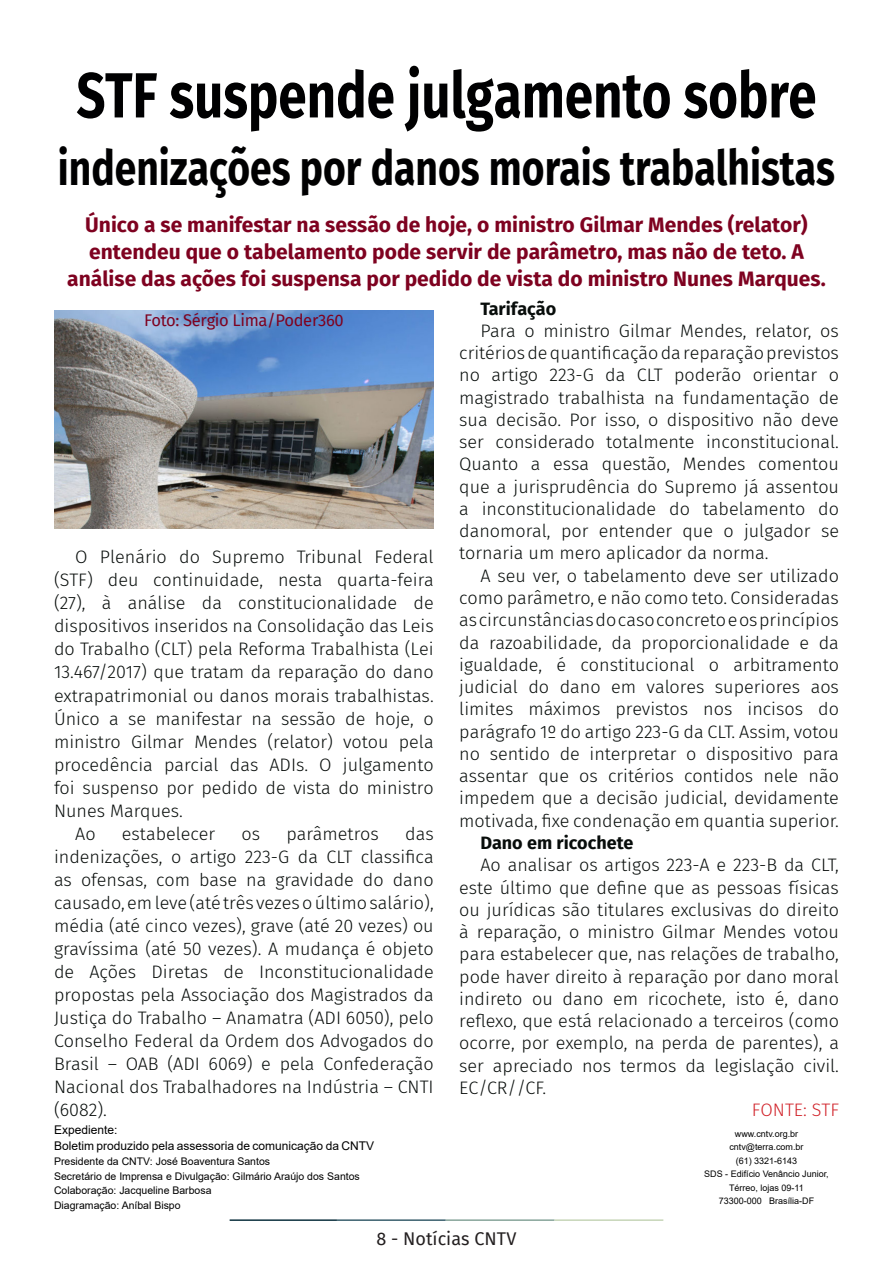
<style>
.page{position:relative;width:893px;height:1263px;background:#fff}
.page>*{position:absolute;margin:0;border:0;box-sizing:border-box;transform-origin:0 0}
.t1{font:700 63.75px "Fira Sans";color:#000001;scale:.8 1}
.t2{font:700 48.75px "Fira Sans";color:#000001;scale:.8 1}
.t3{font:700 21px/27px "Fira Sans";color:#7e0220;text-align:center}
.t4{font:300 18px/22.2px "Fira Sans";color:#080d0b;text-align:justify}
.t5{font:700 18px "Fira Sans";color:#080d0b}
.t6{font:18px "Fira Sans";color:#231f20}
.t7{font:300 18px "Fira Sans";color:#d1232a}
.t8{font:16.5px "Fira Sans";letter-spacing:-.02em;color:#7e0220}
.t9{font:12px "Arial";color:#000}
.t10{font:10.5px "Arial";color:#000}
.t11{font:9px/13.5px "Arial";color:#000;text-align:center}
</style>
<div class="page">
<hr style="left:230px;top:1219px;width:107px;height:2px;background:#0e323f">
<hr style="left:337px;top:1219px;width:109px;height:2px;background:#3a5f6d">
<hr style="left:446px;top:1219px;width:109px;height:2px;background:#87a59a">
<hr style="left:555px;top:1219px;width:108px;height:2px;background:#c6d5b7">
<img style="left:54px;top:310px;width:380px;height:219px">
<p class="t1" style="left:76px;top:42px;width:927px">STF suspende julgamento sobre</p>
<p class="t2" style="left:58px;top:127px;width:973px">indenizações por danos morais trabalhistas</p>
<p class="t3" style="left:67px;top:210px;width:760px">Único a se manifestar na sessão de hoje, o ministro Gilmar Mendes (relator) entendeu que o tabelamento pode servir de parâmetro, mas não de teto. A análise das ações foi suspensa por pedido de vista do ministro Nunes Marques.</p>
<p class="t8" style="left:144px;top:308px;width:201px">Foto: Sérgio Lima/Poder360</p>
<p class="t5" style="left:480px;top:293px;width:77px">Tarifação</p>
<p class="t4" style="left:459px;top:319px;width:381px;text-indent:21px">Para o ministro Gilmar Mendes, relator, os critérios de quantificação da reparação previstos no artigo 223-G da CLT poderão orientar o magistrado trabalhista na fundamentação de sua decisão. Por isso, o dispositivo não deve ser considerado totalmente inconstitucional.<br>Quanto a essa questão, Mendes comentou que a jurisprudência do Supremo já assentou a inconstitucionalidade do tabelamento do danomoral, por entender que o julgador se tornaria um mero aplicador da norma.</p>
<p class="t4" style="left:459px;top:564px;width:381px;text-indent:21px">A seu ver, o tabelamento deve ser utilizado como parâmetro, e não como teto. Consideradas as circunstâncias do caso concreto e os princípios da razoabilidade, da proporcionalidade e da igualdade, é constitucional o arbitramento judicial do dano em valores superiores aos limites máximos previstos nos incisos do parágrafo 1º do artigo 223-G da CLT. Assim, votou no sentido de interpretar o dispositivo para assentar que os critérios contidos nele não impedem que a decisão judicial, devidamente motivada, fixe condenação em quantia superior.</p>
<p class="t5" style="left:480px;top:827px;width:154px">Dano em ricochete</p>
<p class="t4" style="left:459px;top:854px;width:381px;text-indent:21px">Ao analisar os artigos 223-A e 223-B da CLT, este último que define que as pessoas físicas ou jurídicas são titulares exclusivas do direito à reparação, o ministro Gilmar Mendes votou para estabelecer que, nas relações de trabalho, pode haver direito à reparação por dano moral indireto ou dano em ricochete, isto é, dano reflexo, que está relacionado a terceiros (como ocorre, por exemplo, na perda de parentes), a ser apreciado nos termos da legislação civil.<br>EC/CR//CF.</p>
<p class="t7" style="left:752px;top:1097px;width:89px">FONTE: STF</p>
<p class="t4" style="left:54px;top:545px;width:381px;line-height:23.1px;text-indent:21px">O Plenário do Supremo Tribunal Federal (STF) deu continuidade, nesta quarta-feira (27), à análise da constitucionalidade de dispositivos inseridos na Consolidação das Leis do Trabalho (CLT) pela Reforma Trabalhista (Lei 13.467/2017) que tratam da reparação do dano extrapatrimonial ou danos morais trabalhistas.<br>Único a se manifestar na sessão de hoje, o ministro Gilmar Mendes (relator) votou pela procedência parcial das ADIs. O julgamento foi suspenso por pedido de vista do ministro Nunes Marques.</p>
<p class="t4" style="left:75px;top:822px;width:22px">Ao</p>
<p class="t4" style="left:122px;top:822px;width:95px">estabelecer</p>
<p class="t4" style="left:241px;top:822px;width:20px">os</p>
<p class="t4" style="left:286px;top:822px;width:94px">parâmetros</p>
<p class="t4" style="left:54px;top:822px;width:381px;line-height:23.1px;text-indent:351px">das indenizações, o artigo 223-G da CLT classifica as ofensas, com base na gravidade do dano causado, em leve (até três vezes o último salário), média (até cinco vezes), grave (até 20 vezes) ou gravíssima (até 50 vezes). A mudança é objeto de Ações Diretas de Inconstitucionalidade propostas pela Associação dos Magistrados da Justiça do Trabalho – Anamatra (ADI 6050), pelo Conselho Federal da Ordem dos Advogados do Brasil – OAB (ADI 6069) e pela Confederação Nacional dos Trabalhadores na Indústria – CNTI (6082).</p>
<p class="t9" style="left:54px;top:1121px;width:65px">Expediente:</p>
<p class="t9" style="left:54px;top:1138px;width:322px">Boletim produzido pela assessoria de comunicação da CNTV</p>
<p class="t10" style="left:54px;top:1154px;width:218px">Presidente da CNTV: José Boaventura Santos</p>
<p class="t10" style="left:54px;top:1169px;width:307px">Secretário de Imprensa e Divulgação: Gilmário Araújo dos Santos</p>
<p class="t10" style="left:54px;top:1183px;width:159px">Colaboração: Jacqueline Barbosa</p>
<p class="t10" style="left:54px;top:1198px;width:128px">Diagramação: Aníbal Bispo</p>
<p class="t6" style="left:377px;top:1225px;width:141px">8 - Notícias CNTV</p>
<p class="t11" style="left:735px;top:1127px;width:65px">www.cntv.org.br</p>
<p class="t11" style="left:729px;top:1140px;width:76px">cntv@terra.com.br</p>
<p class="t11" style="left:736px;top:1154px;width:63px">(61) 3321-6143</p>
<p class="t11" style="left:704px;top:1167px;width:126px">SDS - Edifício Venâncio Junior,<br>Térreo, lojas 09-11</p>
<p class="t11" style="left:719px;top:1194px;width:97px">73300-000 Brasília-DF</p>
</div>
